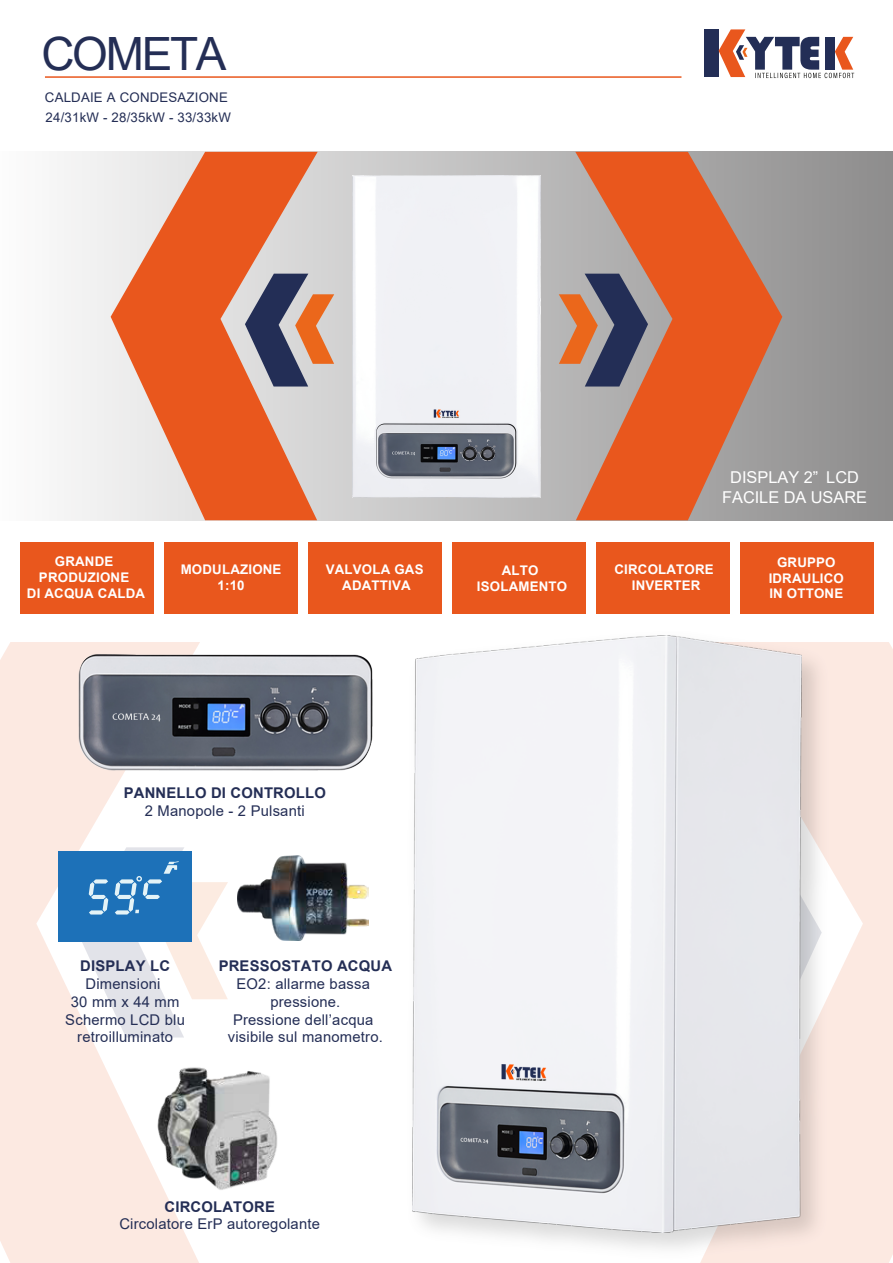
<style>
.page{position:relative;width:893px;height:1263px;background:#fff}
.page>*{position:absolute;margin:0;border:0;box-sizing:border-box;transform-origin:0 0}
.t1{font:45.9px "Arial";letter-spacing:-.05em;color:#242e55}
.t2{font:16.35px/19.6px "Arial";color:#fff;text-align:center}
.t3{font:14.85px/17.7px "Arial";letter-spacing:.015em;color:#242e55;text-align:center}
.t4{font:700 14.85px "Arial";letter-spacing:.015em;color:#242e55}
.t5{font:700 13.35px/15.9px "Arial";letter-spacing:.015em;color:#fff;text-align:center}
.t6{font:13.2px/19.6px "Arial";letter-spacing:.015em;color:#242e55}
</style>
<div class="page">
<div style="left:20px;top:542px;width:134px;height:72px;background:#e9571d"></div>
<div style="left:164px;top:542px;width:134px;height:72px;background:#e9571d"></div>
<div style="left:309px;top:542px;width:133px;height:72px;background:#e9571d"></div>
<div style="left:453px;top:542px;width:133px;height:72px;background:#e9571d"></div>
<div style="left:596px;top:542px;width:134px;height:72px;background:#e9571d"></div>
<div style="left:740px;top:542px;width:134px;height:72px;background:#e9571d"></div>
<svg style="left:64px;top:152px;width:829px;height:368px"></svg>
<div style="left:704px;top:29px;width:14px;height:48px;background:#232e56"></div>
<svg style="left:318px;top:274px;width:16px;height:112px"></svg>
<svg style="left:111px;top:152px;width:207px;height:368px;fill:#e9571d"></svg>
<svg style="left:0;top:642px;width:200px;height:621px;fill:#fce9e1"></svg>
<div style="left:836px;top:642px;width:57px;height:621px;background:#fce9e1"></div>
<svg style="left:559px;top:274px;width:16px;height:112px"></svg>
<svg style="left:575px;top:152px;width:207px;height:368px;fill:#e9571d"></svg>
<svg style="left:719px;top:29px;width:135px;height:49px"></svg>
<hr style="left:45px;top:76px;width:636px;height:2px;background:#e9571d">
<img style="left:353px;top:175px;width:187px;height:323px">
<img style="left:466px;top:635px;width:370px;height:628px">
<img style="left:412px;top:636px;width:390px;height:596px">
<div style="left:59px;top:851px;width:133px;height:90px;background:#1d71b8"></div>
<svg style="left:78px;top:847px;width:150px;height:190px"></svg>
<img style="left:238px;top:855px;width:131px;height:85px">
<img style="left:155px;top:1059px;width:123px;height:134px">
<img style="left:73px;top:648px;width:300px;height:127px">
<h1 class="t1" style="left:41px;top:22px;width:187px">COMETA</h1>
<p class="t6" style="left:45px;top:88px;width:187px">CALDAIE A CONDESAZIONE<br>24/31kW - 28/35kW - 33/33kW</p>
<p class="t5" style="left:27px;top:553px;width:120px">GRANDE<br>PRODUZIONE<br>DI ACQUA CALDA</p>
<p class="t5" style="left:181px;top:562px;width:102px">MODULAZIONE<br>1:10</p>
<p class="t5" style="left:326px;top:562px;width:99px">VALVOLA GAS<br>ADATTIVA</p>
<p class="t2" style="left:722px;top:467px;width:146px">DISPLAY 2” LCD<br>FACILE DA USARE</p>
<p class="t5" style="left:477px;top:562px;width:92px">ALTO<br>ISOLAMENTO</p>
<p class="t5" style="left:769px;top:554px;width:77px">GRUPPO<br>IDRAULICO<br>IN OTTONE</p>
<p class="t5" style="left:614px;top:561px;width:101px">CIRCOLATORE<br>INVERTER</p>
<p class="t4" style="left:124px;top:782px;width:204px">PANNELLO DI CONTROLLO</p>
<p class="t3" style="left:145px;top:801px;width:161px">2 Manopole - 2 Pulsanti</p>
<p class="t4" style="left:80px;top:955px;width:91px">DISPLAY LC</p>
<p class="t3" style="left:65px;top:975px;width:121px">Dimensioni<br>30 mm x 44 mm<br>Schermo LCD blu retroilluminato</p>
<p class="t4" style="left:219px;top:955px;width:175px">PRESSOSTATO ACQUA</p>
<p class="t3" style="left:228px;top:975px;width:156px">EO2: allarme bassa pressione.<br>Pressione dell’acqua visibile sul manometro.</p>
<p class="t4" style="left:164px;top:1196px;width:112px">CIRCOLATORE</p>
<p class="t3" style="left:119px;top:1215px;width:202px">Circolatore ErP autoregolante</p>
</div>
